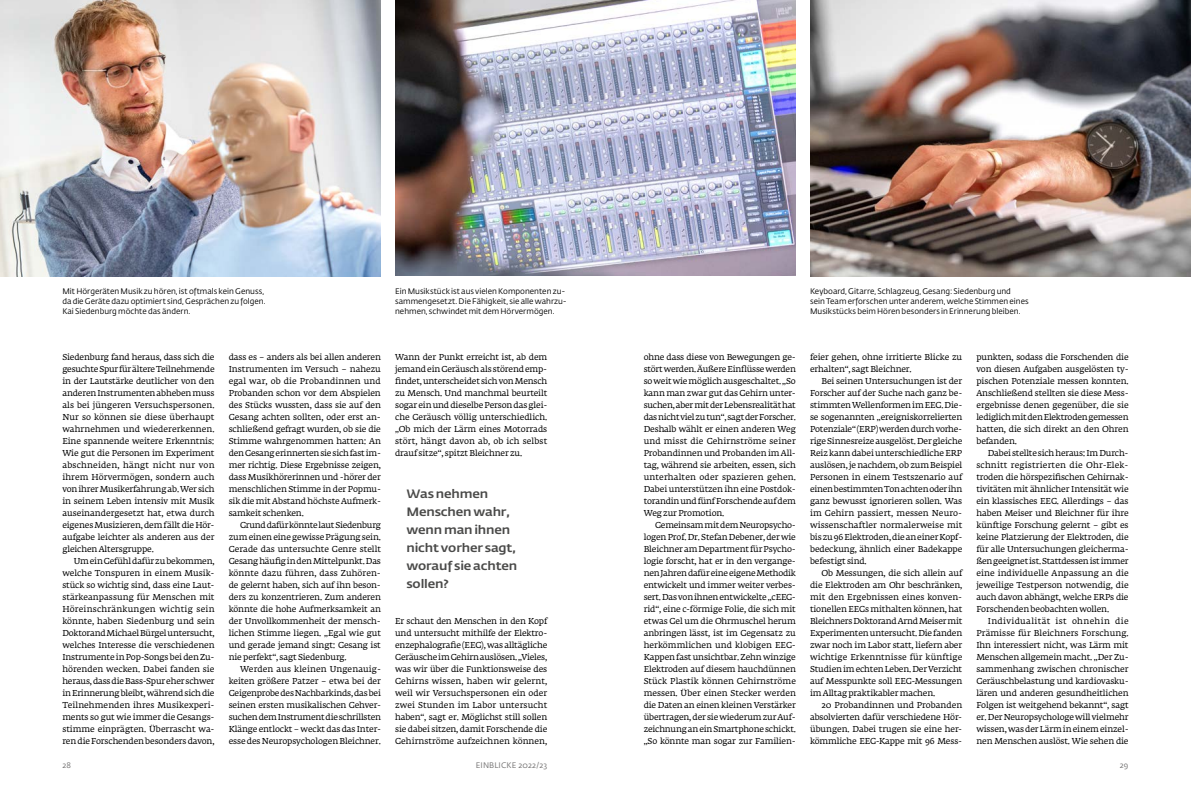
<style>
.page{position:relative;width:1191px;height:794px;background:#fff}
.page>*{position:absolute;margin:0;border:0;box-sizing:border-box;transform-origin:0 0}
.t1{font:500 12px/18px "Fedra Sans Std";letter-spacing:-.01em;color:#4a4a49;scale:1.1 1}
.t2{font:8.5px/12px "Fedra Serif A Std";letter-spacing:-.015em;color:#000;text-align:justify}
.t3{font:8px/10px "Fedra Sans Std";color:#000}
.t4{font:8px "Fedra Sans Std";letter-spacing:.015em;color:#706f6f}
</style>
<div class="page">
<img style="left:810px;top:0;width:381px;height:276px">
<img style="left:395px;top:0;width:401px;height:276px">
<img style="left:0;top:0;width:381px;height:276px">
<p class="t3" style="left:62px;top:287px;width:205px">Mit Hörgeräten Musik zu hören, ist oftmals kein Genuss, da die Geräte dazu optimiert sind, Gesprächen zu folgen.<br>Kai Siedenburg möchte das ändern.</p>
<p class="t3" style="left:810px;top:287px;width:220px">Keyboard, Gitarre, Schlagzeug, Gesang: Siedenburg und<br>sein Team erforschen unter anderem, welche Stimmen eines<br>Musikstücks beim Hören besonders in Erinnerung bleiben.</p>
<p class="t3" style="left:395px;top:287px;width:173px">Ein Musikstück ist aus vielen Komponenten zu&shy;sammengesetzt. Die Fähigkeit, sie alle wahrzu&shy;nehmen, schwindet mit dem Hörvermögen.</p>
<p class="t2" style="left:62px;top:352px;width:154px">Siedenburg fand heraus, dass sich die gesuchte Spur für ältere Teilnehmende in der Lautstärke deutlicher von den anderen Instrumenten abheben muss als bei jüngeren Versuchspersonen.<br>Nur so können sie diese überhaupt wahrnehmen und wiedererkennen.<br>Eine spannende weitere Erkenntnis:<br>Wie gut die Personen im Experiment abschneiden, hängt nicht nur von ihrem Hörvermögen, sondern auch von ihrer Musikerfahrung ab. Wer sich in seinem Leben intensiv mit Musik auseinandergesetzt hat, etwa durch eigenes Musizieren, dem fällt die Hör&shy;aufgabe leichter als anderen aus der gleichen Altersgruppe.</p>
<p class="t2" style="left:62px;top:556px;width:154px;text-indent:11px">Um ein Gefühl dafür zu bekommen, welche Tonspuren in einem Musik&shy;stück so wichtig sind, dass eine Laut&shy;stärkeanpassung für Menschen mit Höreinschränkungen wichtig sein könnte, haben Siedenburg und sein Doktorand Michael Bürgel untersucht, welches Interesse die verschiedenen Instrumente in Pop-Songs bei den Zu&shy;hörenden wecken. Dabei fanden sie heraus, dass die Bass-Spur eher schwer in Erinnerung bleibt, während sich die Teilnehmenden ihres Musikexperi&shy;ments so gut wie immer die Gesangs&shy;stimme einprägten. Überrascht wa&shy;ren die Forschenden besonders davon,</p>
<p class="t2" style="left:229px;top:352px;width:154px">dass es – anders als bei allen anderen Instrumenten im Versuch – nahezu egal war, ob die Probandinnen und Probanden schon vor dem Abspielen des Stücks wussten, dass sie auf den Gesang achten sollten, oder erst an&shy;schließend gefragt wurden, ob sie die Stimme wahrgenommen hatten: An den Gesang erinnerten sie sich fast im&shy;mer richtig. Diese Ergebnisse zeigen, dass Musikhörerinnen und -hörer der menschlichen Stimme in der Popmu&shy;sik die mit Abstand höchste Aufmerk&shy;samkeit schenken.</p>
<p class="t2" style="left:229px;top:520px;width:154px;text-indent:11px">Grund dafür könnte laut Siedenburg zum einen eine gewisse Prägung sein.<br>Gerade das untersuchte Genre stellt Gesang häufig in den Mittelpunkt. Das könnte dazu führen, dass Zuhören&shy;de gelernt haben, sich auf ihn beson&shy;ders zu konzentrieren. Zum anderen könnte die hohe Aufmerksamkeit an der Unvollkommenheit der mensch&shy;lichen Stimme liegen. „Egal wie gut und gerade jemand singt: Gesang ist nie perfekt“, sagt Siedenburg.</p>
<p class="t2" style="left:229px;top:664px;width:154px;text-indent:11px">Werden aus kleinen Ungenauig&shy;keiten größere Patzer – etwa bei der Geigenprobe des Nachbarkinds, das bei seinen ersten musikalischen Gehver&shy;suchen dem Instrument die schrillsten Klänge entlockt – weckt das das Inter&shy;esse des Neuropsychologen Bleichner.</p>
<p class="t2" style="left:395px;top:352px;width:154px">Wann der Punkt erreicht ist, ab dem jemand ein Geräusch als störend emp&shy;findet, unterscheidet sich von Mensch zu Mensch. Und manchmal beurteilt sogar ein und dieselbe Person das glei&shy;che Geräusch völlig unterschiedlich. „Ob mich der Lärm eines Motorrads stört, hängt davon ab, ob ich selbst drauf sitze“, spitzt Bleichner zu.</p>
<h1 class="t1" style="left:406px;top:485px;width:102px">Was nehmen<br>Menschen wahr, wenn man ihnen nicht vorher sagt, worauf sie achten sollen?</h1>
<p class="t2" style="left:395px;top:616px;width:154px">Er schaut den Menschen in den Kopf und untersucht mithilfe der Elektro&shy;enzephalografie (EEG), was alltägliche Geräusche im Gehirn auslösen. „Vieles, was wir über die Funktionsweise des Gehirns wissen, haben wir gelernt, weil wir Versuchspersonen ein oder zwei Stunden im Labor untersucht haben“, sagt er. Möglichst still sollen sie dabei sitzen, damit Forschende die Gehirnströme aufzeichnen können,</p>
<p class="t2" style="left:643px;top:352px;width:154px">ohne dass diese von Bewegungen ge&shy;stört werden. Äußere Einflüsse werden so weit wie möglich ausgeschaltet. „So kann man zwar gut das Gehirn unter&shy;suchen, aber mit der Lebensrealität hat das nicht viel zu tun“, sagt der Forscher.<br>Deshalb wählt er einen anderen Weg und misst die Gehirnströme seiner Probandinnen und Probanden im All&shy;tag, während sie arbeiten, essen, sich unterhalten oder spazieren gehen.<br>Dabei unterstützen ihn eine Postdok&shy;torandin und fünf Forschende auf dem Weg zur Promotion.</p>
<p class="t2" style="left:643px;top:520px;width:154px;text-indent:11px">Gemeinsam mit dem Neuropsycho&shy;logen Prof. Dr. Stefan Debener, der wie Bleichner am Department für Psycho&shy;logie forscht, hat er in den vergange&shy;nen Jahren dafür eine eigene Methodik entwickelt und immer weiter verbes&shy;sert. Das von ihnen entwickelte „cEEG&shy;rid“, eine c-förmige Folie, die sich mit etwas Gel um die Ohrmuschel herum anbringen lässt, ist im Gegensatz zu herkömmlichen und klobigen EEG-Kappen fast unsichtbar. Zehn winzige Elektroden auf diesem hauchdünnen Stück Plastik können Gehirnströme messen. Über einen Stecker werden die Daten an einen kleinen Verstärker übertragen, der sie wiederum zur Auf&shy;zeichnung an ein Smartphone schickt. „So könnte man sogar zur Familien-</p>
<p class="t2" style="left:810px;top:352px;width:154px">feier gehen, ohne irritierte Blicke zu erhalten“, sagt Bleichner.</p>
<p class="t2" style="left:810px;top:376px;width:154px;text-indent:11px">Bei seinen Untersuchungen ist der Forscher auf der Suche nach ganz be&shy;stimmten Wellenformen im EEG. Die&shy;se sogenannten „ereigniskorrelierten Potenziale“ (ERP) werden durch vorhe&shy;rige Sinnesreize ausgelöst. Der gleiche Reiz kann dabei unterschiedliche ERP auslösen, je nachdem, ob zum Beispiel Personen in einem Testszenario auf einen bestimmten Ton achten oder ihn ganz bewusst ignorieren sollen. Was im Gehirn passiert, messen Neuro&shy;wissenschaftler normalerweise mit bis zu 96 Elektroden, die an einer Kopf&shy;bedeckung, ähnlich einer Badekappe befestigt sind.</p>
<p class="t2" style="left:810px;top:568px;width:154px;text-indent:11px">Ob Messungen, die sich allein auf die Elektroden am Ohr beschränken, mit den Ergebnissen eines konven&shy;tionellen EEGs mithalten können, hat Bleichners Doktorand Arnd Meiser mit Experimenten untersucht. Die fanden zwar noch im Labor statt, liefern aber wichtige Erkenntnisse für künftige Studien im echten Leben. Der Verzicht auf Messpunkte soll EEG-Messungen im Alltag praktikabler machen.</p>
<p class="t2" style="left:810px;top:700px;width:154px;text-indent:11px">20 Probandinnen und Probanden absolvierten dafür verschiedene Hör&shy;übungen. Dabei trugen sie eine her&shy;kömmliche EEG-Kappe mit 96 Mess-</p>
<p class="t2" style="left:976px;top:352px;width:154px">punkten, sodass die Forschenden die von diesen Aufgaben ausgelösten ty&shy;pischen Potenziale messen konnten.<br>Anschließend stellten sie diese Mess&shy;ergebnisse denen gegenüber, die sie lediglich mit den Elektroden gemessen hatten, die sich direkt an den Ohren befanden.</p>
<p class="t2" style="left:976px;top:448px;width:154px;text-indent:11px">Dabei stellte sich heraus: Im Durch&shy;schnitt registrierten die Ohr-Elek&shy;troden die hörspezifischen Gehirnak&shy;tivitäten mit ähnlicher Intensität wie ein klassisches EEG. Allerdings – das haben Meiser und Bleichner für ihre künftige Forschung gelernt – gibt es keine Platzierung der Elektroden, die für alle Untersuchungen gleicherma&shy;ßen geeignet ist. Stattdessen ist immer eine individuelle Anpassung an die jeweilige Testperson notwendig, die auch davon abhängt, welche ERPs die Forschenden beobachten wollen.</p>
<p class="t2" style="left:976px;top:616px;width:154px;text-indent:11px">Individualität ist ohnehin die Prämisse für Bleichners Forschung.<br>Ihn interessiert nicht, was Lärm mit Menschen allgemein macht. „Der Zu&shy;sammenhang zwischen chronischer Geräuschbelastung und kardiovasku&shy;lären und anderen gesundheitlichen Folgen ist weitgehend bekannt“, sagt er. Der Neuropsychologe will vielmehr wissen, was der Lärm in einem einzel&shy;nen Menschen auslöst. Wie sehen die</p>
<p class="t4" style="left:62px;top:760px;width:10px">28</p>
<p class="t4" style="left:476px;top:760px;width:73px">EINBLICKE 2022/23</p>
<p class="t4" style="left:1120px;top:760px;width:10px">29</p>
</div>
